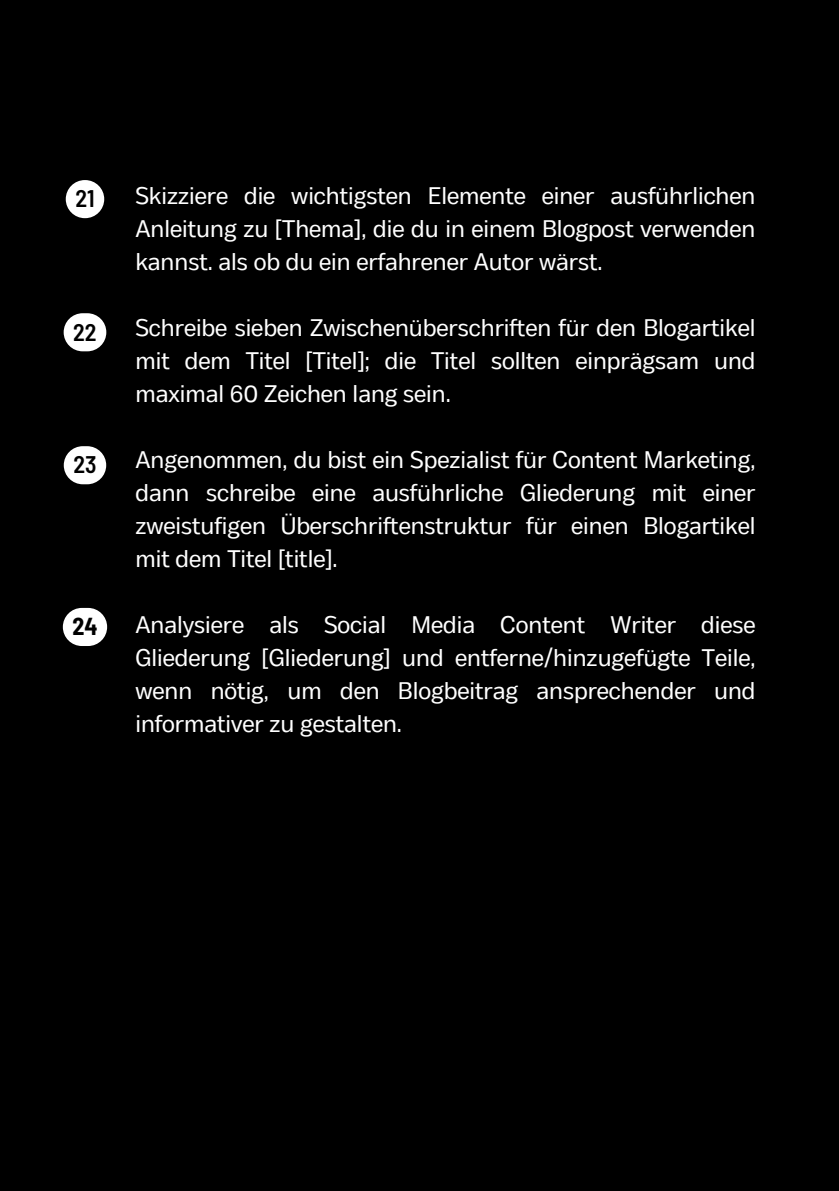
<style>
.page{position:relative;width:839px;height:1191px;background:#fff}
.page>*{position:absolute;margin:0;border:0;box-sizing:border-box;transform-origin:0 0}
.t1{font:24px/33px "Body Text";color:#fff;text-align:justify}
.t2{font:600 semi-condensed 24px "Barlow";color:#000}
.t3{font:700 semi-condensed 24px "Barlow";color:#000}
</style>
<div class="page">
<div style="left:0;top:0;width:838px;height:1191px;background:#000"></div>
<div style="left:66px;top:180px;width:38px;height:38px;background:#fff;border-radius:19px"></div>
<div style="left:64px;top:313px;width:42px;height:38px;background:#fff;border-radius:19px"></div>
<div style="left:64px;top:446px;width:42px;height:38px;background:#fff;border-radius:19px"></div>
<div style="left:63px;top:608px;width:44px;height:38px;background:#fff;border-radius:19px"></div>
<p class="t2" style="left:75px;top:183px;width:21px">21</p>
<p class="t1" style="left:135px;top:181px;width:621px">Skizziere die wichtigsten Elemente einer ausführlichen Anleitung zu [Thema], die du in einem Blogpost verwenden kannst. als ob du ein erfahrener Autor wärst.</p>
<p class="t2" style="left:73px;top:317px;width:25px">22</p>
<p class="t1" style="left:135px;top:313px;width:621px">Schreibe sieben Zwischenüberschriften für den Blogartikel mit dem Titel [Titel]; die Titel sollten einprägsam und maximal 60 Zeichen lang sein.</p>
<p class="t2" style="left:73px;top:449px;width:25px">23</p>
<p class="t1" style="left:135px;top:445px;width:621px">Angenommen, du bist ein Spezialist für Content Marketing, dann schreibe eine ausführliche Gliederung mit einer zweistufigen Überschriftenstruktur für einen Blogartikel mit dem Titel [title].</p>
<p class="t3" style="left:72px;top:611px;width:27px">24</p>
<p class="t1" style="left:135px;top:610px;width:621px">Analysiere als Social Media Content Writer diese Gliederung [Gliederung] und entferne/hinzugefügte Teile, wenn nötig, um den Blogbeitrag ansprechender und informativer zu gestalten.</p>
</div>
